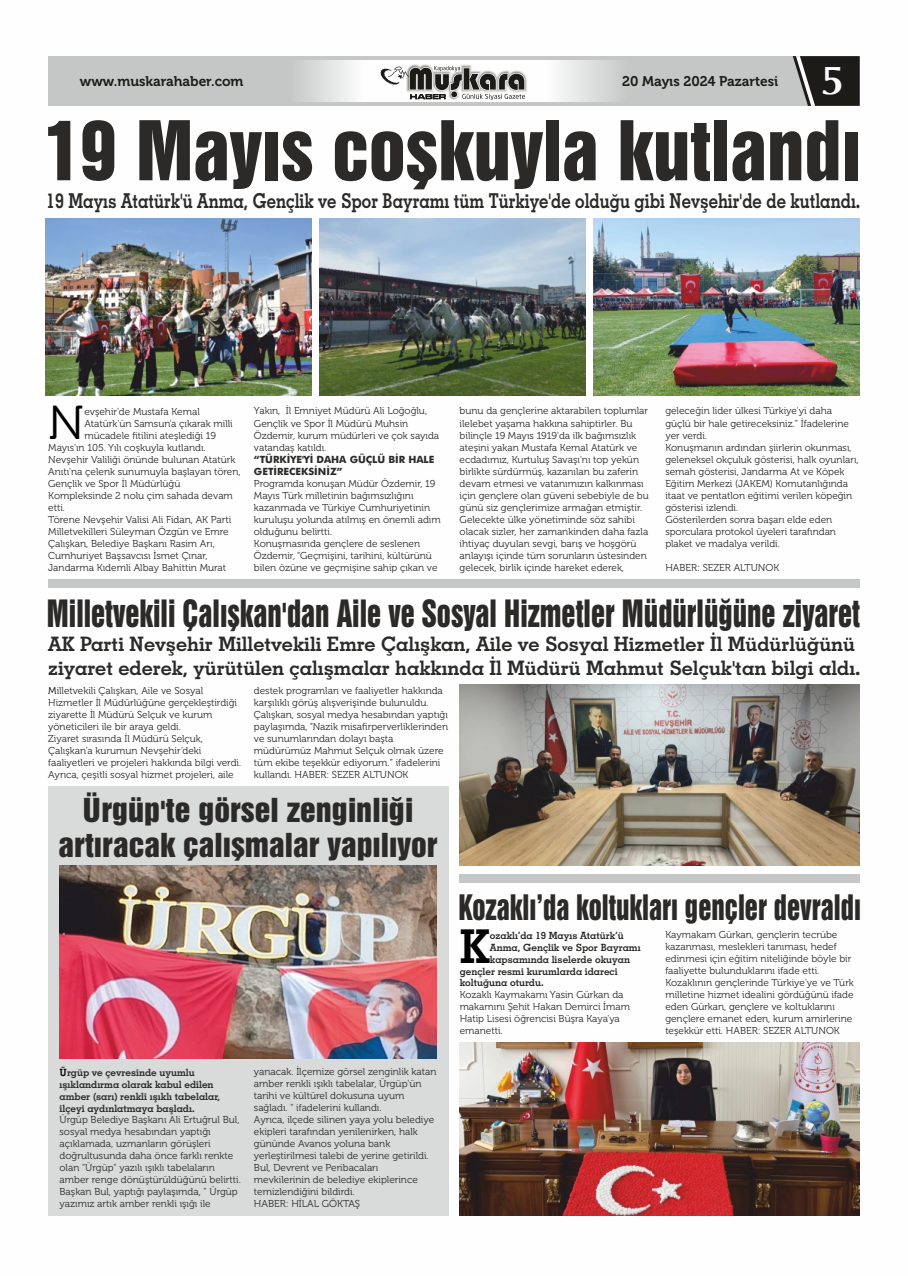
<style>
.page{position:relative;width:908px;height:1276px;background:#fff}
.page>*{position:absolute;margin:0;border:0;box-sizing:border-box;transform-origin:0 0}
.t1{font:75px "Swiss 921 BT";color:#2b2a29}
.t2{font:47.5px "Museo 300";color:#000}
.t3{font:46.7px "Geometric Slabserif 703 Bold BT";color:#000}
.t4{font:700 40.3px "Optima";color:#fefefe}
.t5{font:34.3px "Swiss 921 BT";color:#2b2a29;scale:.84 1}
.t6{font:32px "Swiss 921 BT";color:#2b2a29;scale:.84 1}
.t7{font:30.1px/34.8px "Swiss 921 BT";color:#2b2a29;text-align:center;scale:1.06 1}
.t8{font:20.5px "Geometric Slabserif 703 Bold BT";color:#2b2a29;scale:.82 1}
.t9{font:19.9px/23.9px "Geometric Slabserif 703 Bold BT";color:#2b2a29}
.t10{font:14px "Museo 700";color:#1c1b17}
.t11{font:10px/12px "Museo 300";color:#2b2a29}
.t12{font:10px/12px "Geometric Slabserif 703 Bold BT";color:#2b2a29}
.t13{font:700 10px/12px "Futura BT";color:#2b2a29}
.s1{color:#000}
</style>
<div class="page">
<div style="left:48px;top:56px;width:811px;height:50px;background:#c5c6c6"></div>
<img style="left:303px;top:60px;width:310px;height:42px">
<svg style="left:792px;top:56px;width:67px;height:50px"></svg>
<img style="left:406px;top:65px;width:121px;height:35px">
<svg style="left:379px;top:66px;width:146px;height:36px"></svg>
<img style="left:46px;top:218px;width:266px;height:177px">
<img style="left:593px;top:218px;width:266px;height:177px">
<img style="left:319px;top:218px;width:266px;height:177px">
<div style="left:48px;top:579px;width:811px;height:8px;background:#c5c6c6"></div>
<img style="left:459px;top:685px;width:400px;height:180px">
<div style="left:48px;top:786px;width:400px;height:429px;background:#d9dada"></div>
<img style="left:459px;top:1042px;width:400px;height:173px">
<div style="left:459px;top:874px;width:400px;height:8px;background:#c5c6c6"></div>
<img style="left:60px;top:865px;width:377px;height:193px">
<h3 class="t10" style="left:80px;top:75px;width:165px">www.muskarahaber.com</h3>
<h3 class="t10" style="left:622px;top:75px;width:157px">20 Mayıs 2024 Pazartesi</h3>
<h3 class="t4" style="left:820px;top:63px;width:26px">5</h3>
<h1 class="t1" style="left:42px;top:123px;width:820px">19 Mayıs coşkuyla kutlandı</h1>
<h3 class="t8" style="left:46px;top:193px;width:994px">19 Mayıs Atatürk'ü Anma, Gençlik ve Spor Bayramı tüm Türkiye'de olduğu gibi Nevşehir'de de kutlandı.</h3>
<h2 class="t2" style="left:48px;top:403px;width:38px">N</h2>
<p class="t11" style="left:84px;top:406px;width:117px">evşehir'de Mustafa Kemal</p>
<p class="t11" style="left:84px;top:418px;width:150px">Atatürk'ün Samsun'a çıkarak milli</p>
<p class="t11" style="left:84px;top:430px;width:133px">mücadele fitilini ateşlediği 19</p>
<p class="t11" style="left:48px;top:442px;width:159px">Mayıs'ın 105. Yılı coşkuyla kutlandı.</p>
<p class="t11" style="left:48px;top:454px;width:188px">Nevşehir Valiliği önünde bulunan Atatürk</p>
<p class="t11" style="left:48px;top:466px;width:194px">Anıtı'na çelenk sunumuyla başlayan tören,</p>
<p class="t11" style="left:48px;top:478px;width:134px">Gençlik ve Spor İl Müdürlüğü</p>
<p class="t11" style="left:48px;top:490px;width:186px">Kompleksinde 2 nolu çim sahada devam</p>
<p class="t11" style="left:48px;top:502px;width:18px">etti.</p>
<p class="t11" style="left:48px;top:514px;width:184px">Törene Nevşehir Valisi Ali Fidan, AK Parti</p>
<p class="t11" style="left:48px;top:526px;width:182px">Milletvekilleri Süleyman Özgün ve Emre</p>
<p class="t11" style="left:48px;top:538px;width:168px">Çalışkan, Belediye Başkanı Rasim Arı,</p>
<p class="t11" style="left:48px;top:550px;width:161px">Cumhuriyet Başsavcısı İsmet Çınar,</p>
<p class="t11" style="left:48px;top:562px;width:179px">Jandarma Kıdemli Albay Bahittin Murat</p>
<p class="t11" style="left:254px;top:406px;width:187px">Yakın, İl Emniyet Müdürü Ali Loğoğlu,<br>Gençlik ve Spor İl Müdürü Muhsin<br>Özdemir, kurum müdürleri ve çok sayıda vatandaş katıldı.</p>
<p class="t13" style="left:254px;top:454px;width:182px">“TÜRKİYE'Yİ DAHA GÜÇLÜ BİR HALE<br>GETİRECEKSİNİZ”</p>
<p class="t11" style="left:254px;top:478px;width:188px">Programda konuşan Müdür Özdemir, 19<br>Mayıs Türk milletinin bağımsızlığını kazanmada ve Türkiye Cumhuriyetinin kuruluşu yolunda atılmış en önemli adım olduğunu belirtti.<br>Konuşmasında gençlere de seslenen Özdemir, “Geçmişini, tarihini, kültürünü bilen özüne ve geçmişine sahip çıkan ve</p>
<p class="t11" style="left:459px;top:406px;width:191px">bunu da gençlerine aktarabilen toplumlar ilelebet yaşama hakkına sahiptirler. Bu bilinçle 19 Mayıs 1919'da ilk bağımsızlık ateşini yakan Mustafa Kemal Atatürk ve ecdadımız, Kurtuluş Savaşı'nı top yekün birlikte sürdürmüş, kazanılan bu zaferin devam etmesi ve vatanımızın kalkınması için gençlere olan güveni sebebiyle de bu günü siz gençlerimize armağan etmiştir.<br>Gelecekte ülke yönetiminde söz sahibi olacak sizler, her zamankinden daha fazla ihtiyaç duyulan sevgi, barış ve hoşgörü anlayışı içinde tüm sorunların üstesinden gelecek, birlik içinde hareket ederek,</p>
<p class="t11" style="left:665px;top:406px;width:195px">geleceğin lider ülkesi Türkiye'yi daha güçlü bir hale getireceksiniz.” İfadelerine yer verdi.<br>Konuşmanın ardından şiirlerin okunması, geleneksel okçuluk gösterisi, halk oyunları, semah gösterisi, Jandarma At ve Köpek Eğitim Merkezi (JAKEM) Komutanlığında itaat ve pentatlon eğitimi verilen köpeğin gösterisi izlendi.<br>Gösterilerden sonra başarı elde eden sporculara protokol üyeleri tarafından plaket ve madalya verildi.</p>
<p class="t11" style="left:665px;top:562px;width:115px">HABER: SEZER ALTUNOK</p>
<h3 class="t5" style="left:47px;top:601px;width:969px">Milletvekili Çalışkan'dan Aile ve Sosyal Hizmetler Müdürlüğüne ziyaret</h3>
<h3 class="t9" style="left:48px;top:634px;width:813px">AK Parti Nevşehir Milletvekili Emre Çalışkan, Aile ve Sosyal Hizmetler İl Müdürlüğünü ziyaret ederek, yürütülen çalışmalar hakkında İl Müdürü Mahmut Selçuk'tan bilgi aldı.</h3>
<p class="t11" style="left:48px;top:685px;width:194px"><span class="s1">M</span>illetvekili Çalışkan, Aile ve Sosyal Hizmetler İl Müdürlüğüne gerçekleştirdiği ziyarette İl Müdürü Selçuk ve kurum yöneticileri ile bir araya geldi.<br>Ziyaret sırasında İl Müdürü Selçuk, Çalışkan’a kurumun Nevşehir’deki faaliyetleri ve projeleri hakkında bilgi verdi.<br>Ayrıca, çeşitli sosyal hizmet projeleri, aile</p>
<p class="t11" style="left:254px;top:685px;width:195px">destek programları ve faaliyetler hakkında karşılıklı görüş alışverişinde bulunuldu.<br>Çalışkan, sosyal medya hesabından yaptığı paylaşımda, “Nazik misafirperverliklerinden ve sunumlarından dolayı başta müdürümüz Mahmut Selçuk olmak üzere tüm ekibe teşekkür ediyorum.” ifadelerini kullandı. HABER: SEZER ALTUNOK</p>
<h3 class="t7" style="left:59px;top:796px;width:359px">Ürgüp'te görsel zenginliği artıracak çalışmalar yapılıyor</h3>
<p class="t12" style="left:60px;top:1067px;width:162px"><span class="s1">Ü</span>rgüp ve çevresinde uyumlu ışıklandırma olarak kabul edilen amber (sarı) renkli ışıklı tabelalar, ilçeyi aydınlatmaya başladı.</p>
<p class="t11" style="left:60px;top:1114px;width:183px">Ürgüp Belediye Başkanı Ali Ertuğrul Bul, sosyal medya hesabından yaptığı açıklamada, uzmanların görüşleri doğrultusunda daha önce farklı renkte olan "Ürgüp" yazılı ışıklı tabelaların amber renge dönüştürüldüğünü belirtti.<br>Başkan Bul, yaptığı paylaşımda, " Ürgüp yazımız artık amber renkli ışığı ile</p>
<p class="t11" style="left:254px;top:1067px;width:184px">yanacak. İlçemize görsel zenginlik katan amber renkli ışıklı tabelalar, Ürgüp'ün tarihi ve kültürel dokusuna uyum sağladı. " ifadelerini kullandı.<br>Ayrıca, ilçede silinen yaya yolu belediye ekipleri tarafından yenilenirken, halk gününde Avanos yoluna bank yerleştirilmesi talebi de yerine getirildi.<br>Bul, Devrent ve Peribacaları mevkilerinin de belediye ekiplerince temizlendiğini bildirdi.<br>HABER: HİLAL GÖKTAŞ</p>
<h3 class="t6" style="left:458px;top:896px;width:480px">Kozaklı’da koltukları gençler devraldı</h3>
<h3 class="t3" style="left:459px;top:927px;width:32px">K</h3>
<p class="t12" style="left:489px;top:930px;width:135px">ozaklı’da 19 Mayıs Atatürk’ü</p>
<p class="t12" style="left:489px;top:942px;width:152px">Anma, Gençlik ve Spor Bayramı</p>
<p class="t12" style="left:489px;top:954px;width:141px">kapsamında liselerde okuyan</p>
<p class="t12" style="left:459px;top:966px;width:159px">gençler resmi kurumlarda idareci</p>
<p class="t12" style="left:459px;top:978px;width:85px">koltuğuna oturdu.</p>
<p class="t11" style="left:459px;top:989px;width:172px">Kozaklı Kaymakamı Yasin Gürkan da makamını Şehit Hakan Demirci İmam<br>Hatip Lisesi öğrencisi Büşra Kaya'ya emanetti.</p>
<p class="t11" style="left:665px;top:930px;width:190px">Kaymakam Gürkan, gençlerin tecrübe kazanması, meslekleri tanıması, hedef edinmesi için eğitim niteliğinde böyle bir faaliyette bulunduklarını ifade etti.<br>Kozaklının gençlerinde Türkiye'ye ve Türk milletine hizmet idealini gördüğünü ifade eden Gürkan, gençlere ve koltuklarını gençlere emanet eden, kurum amirlerine teşekkür etti. HABER: SEZER ALTUNOK</p>
</div>
